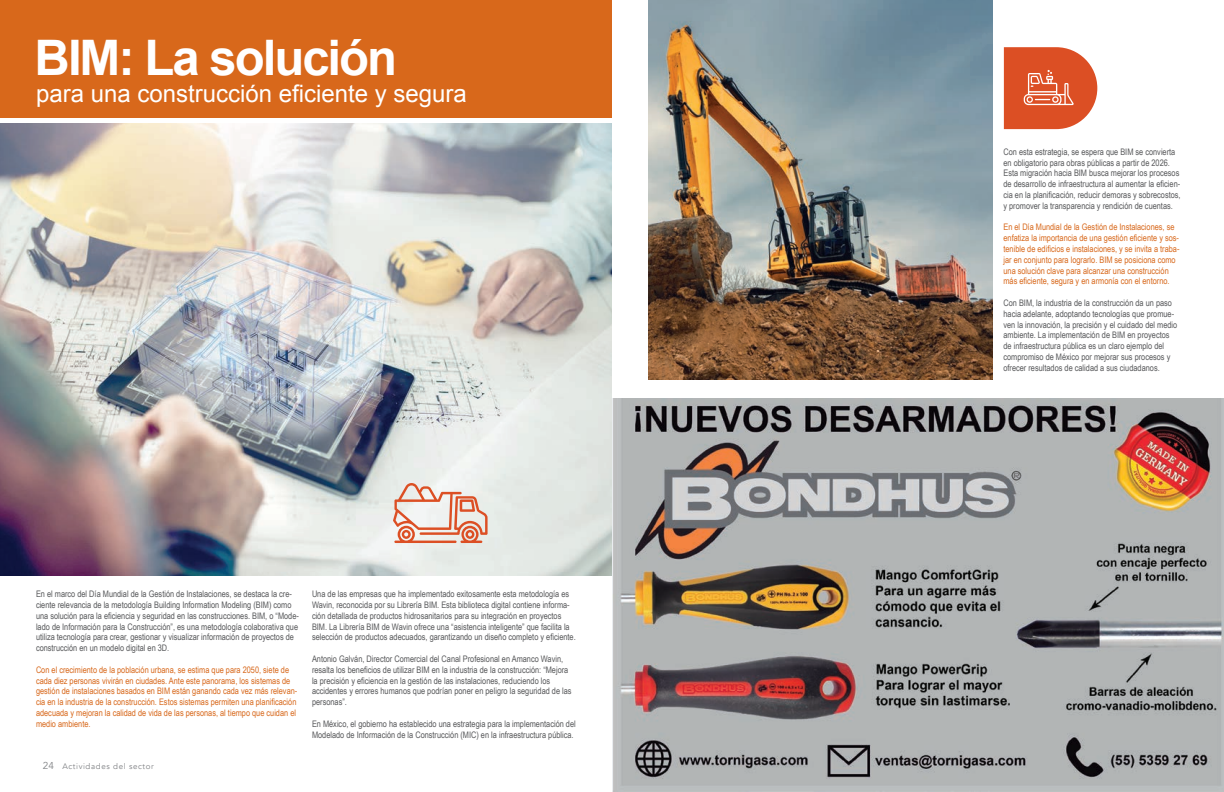
<style>
.page{position:relative;width:1224px;height:792px;background:#fff}
.page>*{position:absolute;margin:0;border:0;box-sizing:border-box;transform-origin:0 0}
.t1{font:700 49px "Arial";letter-spacing:-.04em;color:#fff}
.t2{font:24px "Arial";color:#fff}
.t3{font:9px/10.8px "Arial Narrow";color:#57585a}
.t4{font:9px/10.8px "Arial Narrow";color:#d8681b}
.t5{font:8px "Avenir";letter-spacing:.075em;color:#808285}
.s1{font-size:10px}
</style>
<div class="page">
<svg style="left:1004px;top:47px;width:93px;height:82px"></svg>
<div style="left:0;top:0;width:612px;height:117px;background:#d8681b"></div>
<img style="left:0;top:124px;width:612px;height:451px">
<img style="left:648px;top:0;width:344px;height:380px">
<svg style="left:393px;top:483px;width:95px;height:60px"></svg>
<img style="left:612px;top:399px;width:612px;height:393px">
<h1 class="t1" style="left:35px;top:25px;width:364px">BIM: La solución</h1>
<h2 class="t2" style="left:36px;top:77px;width:432px">para una construcción eficiente y segura</h2>
<p class="t3" style="left:36px;top:588px;width:264px">En el marco del Día Mundial de la Gestión de Instalaciones, se destaca la cre&shy;ciente relevancia de la metodología Building Information Modeling (BIM) como una solución para la eficiencia y seguridad en las construcciones. BIM, o “Mode&shy;lado de Información para la Construcción”, es una metodología colaborativa que utiliza tecnología para crear, gestionar y visualizar información de proyectos de construcción en un modelo digital en 3D.</p>
<p class="t4" style="left:36px;top:664px;width:263px">Con el crecimiento de la población urbana, se estima que para 2050, siete de cada diez personas vivirán en ciudades. Ante este panorama, los sistemas de gestión de instalaciones basados en BIM están ganando cada vez más relevan&shy;cia en la industria de la construcción. Estos sistemas permiten una planificación adecuada y mejoran la calidad de vida de las personas, al tiempo que cuidan el medio ambiente.</p>
<p class="t5" style="left:43px;top:761px;width:113px"><span class="s1">24</span> Actividades del sector</p>
<p class="t3" style="left:312px;top:588px;width:265px">Una de las empresas que ha implementado exitosamente esta metodología es Wavin, reconocida por su Librería BIM. Esta biblioteca digital contiene informa&shy;ción detallada de productos hidrosanitarios para su integración en proyectos BIM. La Librería BIM de Wavin ofrece una “asistencia inteligente” que facilita la selección de productos adecuados, garantizando un diseño completo y eficiente.</p>
<p class="t3" style="left:312px;top:653px;width:261px">Antonio Galván, Director Comercial del Canal Profesional en Amanco Wavin, resalta los beneficios de utilizar BIM en la industria de la construcción: “Mejora la precisión y eficiencia en la gestión de las instalaciones, reduciendo los accidentes y errores humanos que podrían poner en peligro la seguridad de las personas”.</p>
<p class="t3" style="left:312px;top:718px;width:265px">En México, el gobierno ha establecido una estrategia para la implementación del<br>Modelado de Información de la Construcción (MIC) en la infraestructura pública.</p>
<p class="t3" style="left:1003px;top:146px;width:179px">Con esta estrategia, se espera que BIM se convierta en obligatorio para obras públicas a partir de 2026.<br>Esta migración hacia BIM busca mejorar los procesos de desarrollo de infraestructura al aumentar la eficien&shy;cia en la planificación, reducir demoras y sobrecostos, y promover la transparencia y rendición de cuentas.</p>
<p class="t4" style="left:1003px;top:221px;width:178px">En el Día Mundial de la Gestión de Instalaciones, se enfatiza la importancia de una gestión eficiente y sos&shy;tenible de edificios e instalaciones, y se invita a traba&shy;jar en conjunto para lograrlo. BIM se posiciona como una solución clave para alcanzar una construcción más eficiente, segura y en armonía con el entorno.</p>
<p class="t3" style="left:1003px;top:297px;width:175px">Con BIM, la industria de la construcción da un paso hacia adelante, adoptando tecnologías que promue&shy;ven la innovación, la precisión y el cuidado del medio ambiente. La implementación de BIM en proyectos de infraestructura pública es un claro ejemplo del compromiso de México por mejorar sus procesos y ofrecer resultados de calidad a sus ciudadanos.</p>
</div>
